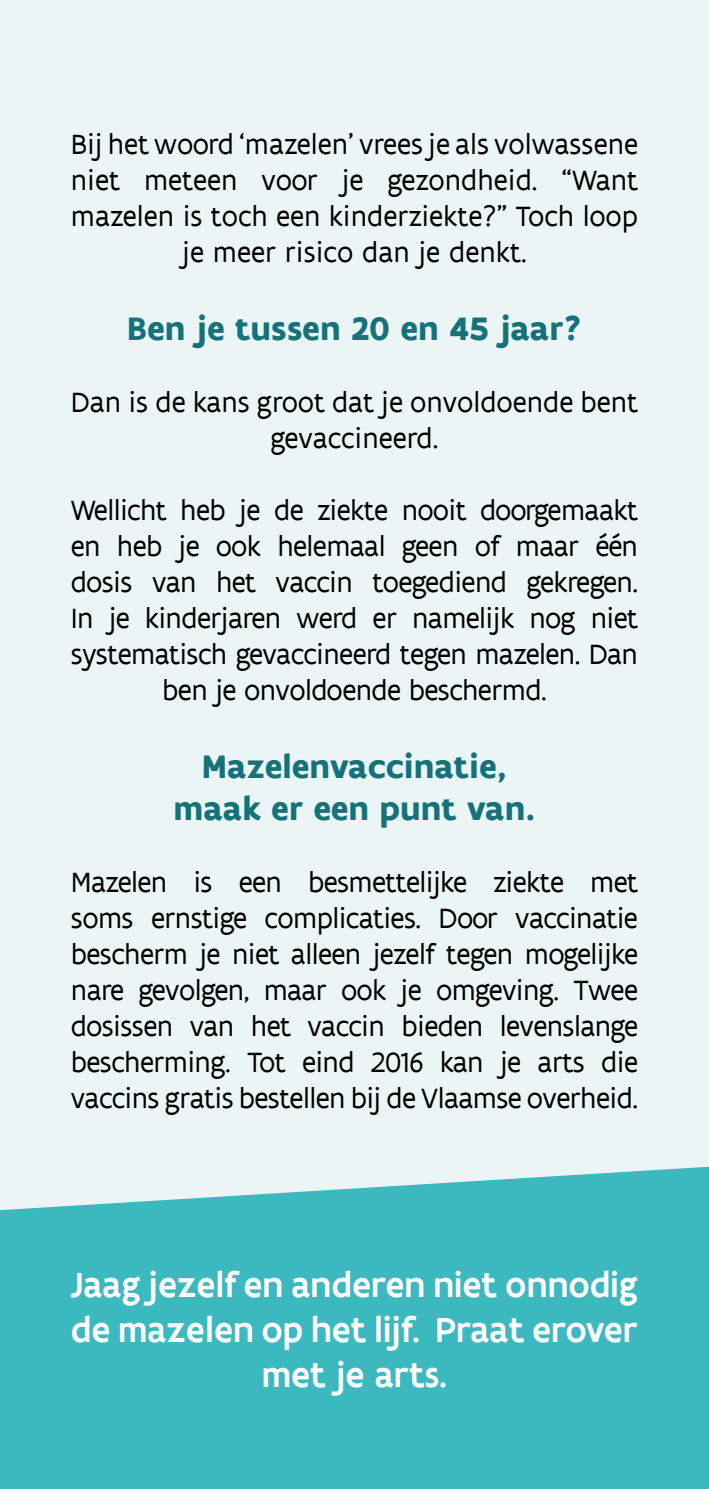
<style>
.page{position:relative;width:709px;height:1489px;background:#fff}
.page>*{position:absolute;margin:0;border:0;box-sizing:border-box;transform-origin:0 0}
.t1{font:500 37.5px/45px "Flanders Art Sans";color:#fff;text-align:center}
.t2{font:700 35px/42px "Flanders Art Sans";color:#167279;text-align:center}
.t3{font:30px/36px "Flanders Art Sans";letter-spacing:-.02em;color:#000;text-align:center}
.t4{font:30px/36px "Flanders Art Sans";color:#000;text-align:center}
</style>
<div class="page">
<div style="left:0;top:0;width:709px;height:1488px;background:#ebf5f5"></div>
<svg style="left:0;top:1166px;width:709px;height:322px;background:#52c0c5"></svg>
<div style="left:50px;top:1247px;width:609px;height:170px;background:#3cb9be"></div>
<p class="t4" style="left:71px;top:126px;width:568px">Bij het woord ‘mazelen’ vrees je als volwassene niet meteen voor je gezondheid. “Want mazelen is toch een kinderziekte?” Toch loop je meer risico dan je denkt.</p>
<p class="t2" style="left:127px;top:308px;width:456px">Ben je tussen 20 en 45 jaar?</p>
<p class="t4" style="left:71px;top:384px;width:568px">Dan is de kans groot dat je onvoldoende bent gevaccineerd.</p>
<p class="t3" style="left:71px;top:492px;width:568px">Wellicht heb je de ziekte nooit doorgemaakt en heb je ook helemaal geen of maar één dosis van het vaccin toegediend gekregen.<br>In je kinderjaren werd er namelijk nog niet systematisch gevaccineerd tegen mazelen. Dan ben je onvoldoende beschermd.</p>
<p class="t2" style="left:173px;top:746px;width:363px">Mazelenvaccinatie, maak er een punt van.</p>
<p class="t3" style="left:71px;top:864px;width:568px;text-align:justify">Mazelen is een besmettelijke ziekte met soms ernstige complicaties. Door vaccinatie bescherm je niet alleen jezelf tegen mogelijke nare gevolgen, maar ook je omgeving. Twee dosissen van het vaccin bieden levenslange bescherming. Tot eind 2016 kan je arts die vaccins gratis bestellen bij de Vlaamse overheid.</p>
<p class="t1" style="left:71px;top:1262px;width:568px">Jaag jezelf en anderen niet onnodig de mazelen op het lijf. Praat erover met je arts.</p>
</div>
